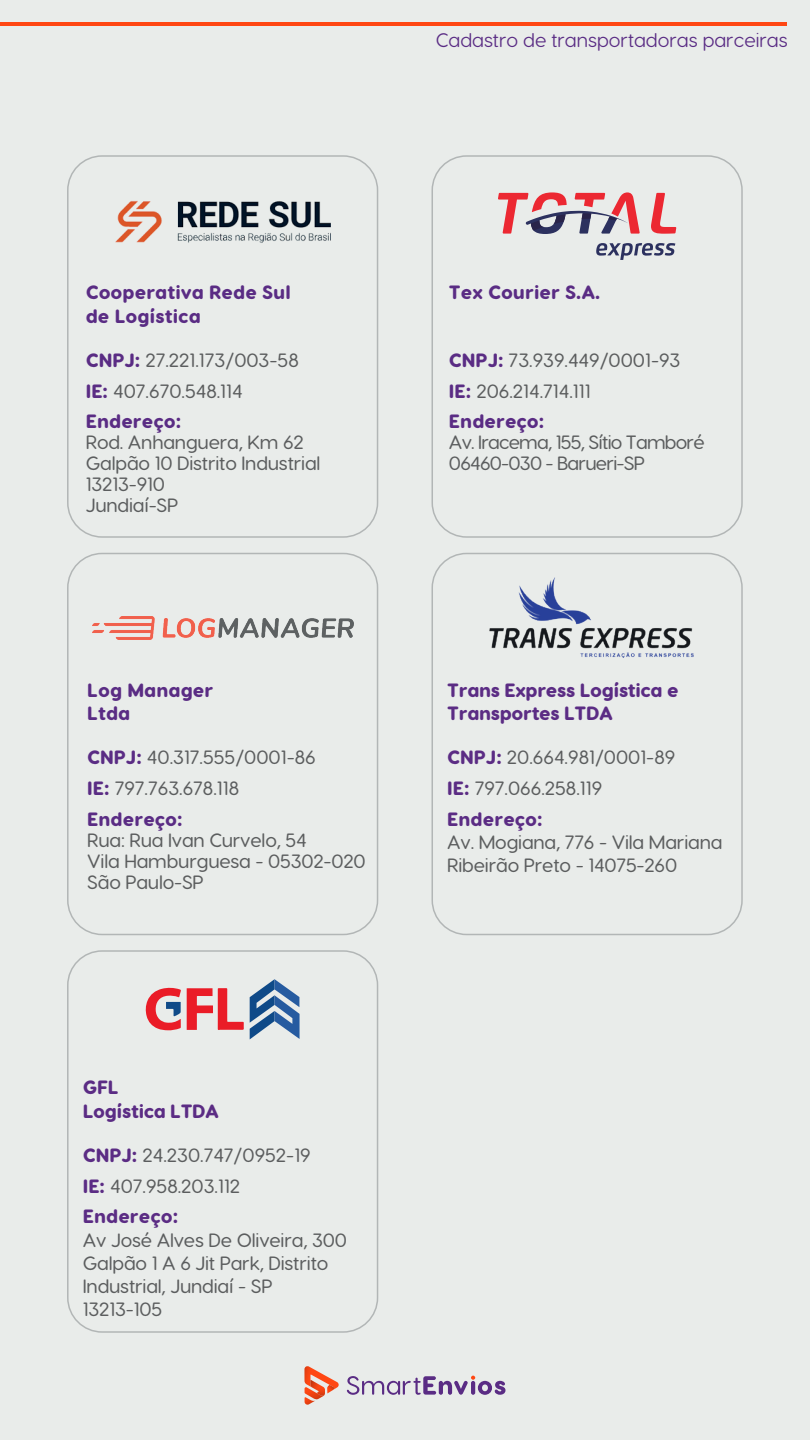
<style>
.page{position:relative;width:810px;height:1440px;background:#e9ecea}
.page>*{position:absolute;margin:0;border:0;box-sizing:border-box;transform-origin:0 0}
.t1{font:19.58px "Visby Round CF";color:#5a2c84}
.t2{font:500 19.27px/30.8px "Visby Round CF";letter-spacing:-.01em;color:#5b5d5e}
.t3{font:800 19.27px/23.1px "Visby Round CF";color:#5a2c84}
.t4{font:800 19.27px/23.1px "Visby Round CF";letter-spacing:-.02em;color:#5b2c84}
.t5{font:500 19.27px/21px "Visby Round CF";letter-spacing:-.04em;color:#5b5d5e}
.s1{font-weight:800;color:#5a2c84}
.s2{font-weight:800;color:#5b2c84}
</style>
<div class="page">
<svg style="left:347px;top:1376px;width:158px;height:19px"></svg>
<svg style="left:304px;top:1366px;width:35px;height:39px"></svg>
<hr style="left:0;top:22px;width:787px;height:4px;background:#ff4713">
<div style="left:432px;top:155px;width:311px;height:383px;border:2px solid #b2b6b6;border-radius:34px"></div>
<svg style="left:651px;top:193px;width:25px;height:41px"></svg>
<svg style="left:596px;top:243px;width:79px;height:17px"></svg>
<svg style="left:498px;top:192px;width:142px;height:42px"></svg>
<div style="left:67px;top:155px;width:311px;height:383px;border:2px solid #b2b6b6;border-radius:34px"></div>
<img style="left:115px;top:201px;width:216px;height:42px">
<div style="left:67px;top:553px;width:311px;height:382px;border:2px solid #b2b6b6;border-radius:34px"></div>
<img style="left:92px;top:616px;width:261px;height:24px">
<div style="left:432px;top:553px;width:311px;height:382px;border:2px solid #b2b6b6;border-radius:34px"></div>
<img style="left:489px;top:577px;width:205px;height:81px">
<div style="left:67px;top:950px;width:311px;height:383px;border:2px solid #b2b6b6;border-radius:34px"></div>
<svg style="left:187px;top:988px;width:57px;height:42px"></svg>
<svg style="left:250px;top:979px;width:50px;height:60px"></svg>
<svg style="left:145px;top:987px;width:36px;height:43px"></svg>
<p class="t1" style="left:436px;top:27px;width:353px">Cadastro de transportadoras parceiras</p>
<p class="t3" style="left:86px;top:281px;width:206px">Cooperativa Rede Sul de Logística</p>
<p class="t2" style="left:86px;top:345px;width:214px"><span class="s1">CNPJ:</span> 27.221.173/003-58<br><span class="s1">IE:</span> 407.670.548.114<br><span class="s1">Endereço:</span></p>
<p class="t2" style="left:86px;top:432px;width:236px;line-height:21px">Rod. Anhanguera, Km 62<br>Galpão 10 Distrito Industrial<br>13213-910<br>Jundiaí-SP</p>
<p class="t3" style="left:87px;top:679px;width:128px">Log Manager<br>Ltda</p>
<p class="t2" style="left:87px;top:742px;width:230px"><span class="s1">CNPJ:</span> 40.317.555/0001-86<br><span class="s1">IE:</span> 797.763.678.118<br><span class="s1">Endereço:</span></p>
<p class="t2" style="left:87px;top:830px;width:280px;line-height:21px">Rua: Rua Ivan Curvelo, 54<br>Vila Hamburguesa - 05302-020<br>São Paulo-SP</p>
<p class="t4" style="left:83px;top:1076px;width:138px">GFL<br>Logística LTDA</p>
<p class="t2" style="left:83px;top:1140px;width:229px"><span class="s2">CNPJ:</span> 24.230.747/0952-19<br><span class="s2">IE:</span> 407.958.203.112<br><span class="s2">Endereço:</span></p>
<p class="t2" style="left:83px;top:1228px;width:266px;line-height:23.1px">Av José Alves De Oliveira, 300<br>Galpão 1 A 6 Jit Park, Distrito<br>Industrial, Jundiaí - SP<br>13213-105</p>
<p class="t3" style="left:449px;top:281px;width:153px">Tex Courier S.A.</p>
<p class="t2" style="left:449px;top:345px;width:233px"><span class="s1">CNPJ:</span> 73.939.449/0001-93<br><span class="s1">IE:</span> 206.214.714.111<br><span class="s1">Endereço:</span></p>
<p class="t5" style="left:449px;top:432px;width:257px">Av. Iracema, 155, Sítio Tamboré<br>06460-030 - Barueri-SP</p>
<p class="t4" style="left:447px;top:679px;width:233px">Trans Express Logística e<br>Transportes LTDA</p>
<p class="t2" style="left:447px;top:742px;width:230px"><span class="s2">CNPJ:</span> 20.664.981/0001-89<br><span class="s2">IE:</span> 797.066.258.119<br><span class="s2">Endereço:</span></p>
<p class="t2" style="left:447px;top:831px;width:277px;line-height:23.1px">Av. Mogiana, 776 - Vila Mariana<br>Ribeirão Preto - 14075-260</p>
</div>
